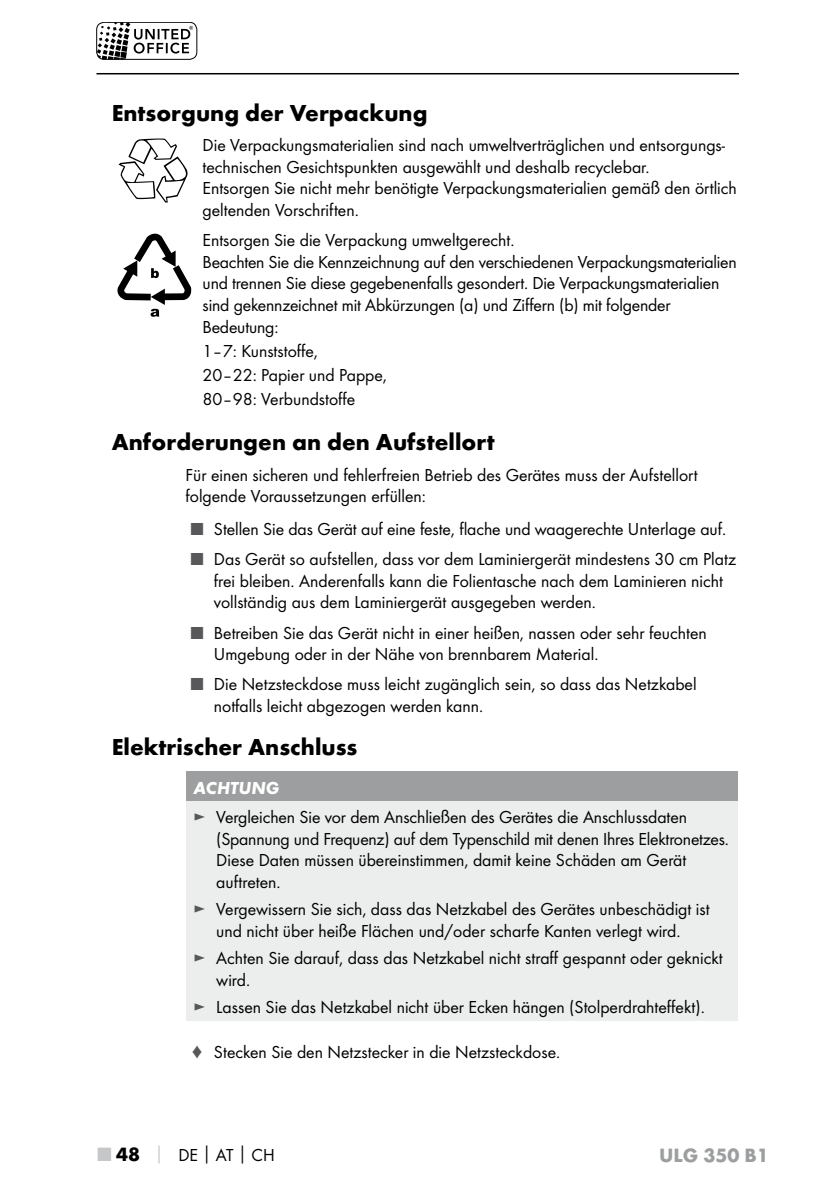
<style>
.page{position:relative;width:840px;height:1191px;background:#fff}
.page>*{position:absolute;margin:0;border:0;box-sizing:border-box;transform-origin:0 0}
.t1{font:700 24px "Futura";color:#000}
.t2{font:700 20px "Futura";color:#9c9e9f}
.t3{font:18px/21.6px "Futura Boo";color:#000}
.t4{font:italic 700 18px "Futura";color:#fff}
.s1{color:#58585a}
.s2{font-family:"Futura";font-weight:700;font-size:20px;color:#c6c7c8}
.s3{font-family:"Futura";font-weight:700;font-size:20px}
.s4{font-family:"Futura";font-weight:700;color:#c6c7c8}
.s5{font-family:"Futura";font-weight:700}
</style>
<div class="page">
<svg style="left:97px;top:22px;width:96px;height:36px"></svg>
<div style="left:96px;top:22px;width:101px;height:38px;border:1px solid #000;border-radius:7px"></div>
<hr style="left:96px;top:73px;width:642px;height:1px;background:#000">
<svg style="left:118px;top:138px;width:69px;height:65px"></svg>
<svg style="left:117px;top:234px;width:74px;height:83px"></svg>
<div style="left:185px;top:771px;width:552px;height:30px;background:#9c9e9f"></div>
<div style="left:185px;top:801px;width:552px;height:220px;background:#eceded"></div>
<h1 class="t1" style="left:112px;top:98px;width:317px">Entsorgung der Verpackung</h1>
<p class="t3" style="left:202px;top:134px;width:535px">Die Verpackungsmaterialien sind nach umweltverträglichen und entsorgungs&shy;technischen Gesichtspunkten ausgewählt und deshalb recyclebar.<br>Entsorgen Sie nicht mehr benötigte Verpackungsmaterialien gemäß den örtlich geltenden Vorschriften.</p>
<p class="t3" style="left:202px;top:229px;width:535px">Entsorgen Sie die Verpackung umweltgerecht.<br>Beachten Sie die Kennzeichnung auf den verschiedenen Verpackungsmaterialien und trennen Sie diese gegebenenfalls gesondert. Die Verpackungsmaterialien sind gekennzeichnet mit Abkürzungen (a) und Ziffern (b) mit folgender Bedeutung:</p>
<p class="t3" style="left:202px;top:338px;width:186px;line-height:24px">1–7: Kunststoffe,<br>20–22: Papier und Pappe,<br>80–98: Verbundstoffe</p>
<h1 class="t1" style="left:112px;top:427px;width:384px">Anforderungen an den Aufstellort</h1>
<p class="t3" style="left:185px;top:463px;width:513px">Für einen sicheren und fehlerfreien Betrieb des Gerätes muss der Aufstellort folgende Voraussetzungen erfüllen:</p>
<p class="t3" style="left:191px;top:518px;width:534px"><span class="s1">■</span> Stellen Sie das Gerät auf eine feste, flache und waagerechte Unterlage auf.</p>
<p class="t3" style="left:214px;top:548px;width:523px;text-indent:-23px"><span class="s1">■</span> Das Gerät so aufstellen, dass vor dem Laminiergerät mindestens 30 cm Platz frei bleiben. Anderenfalls kann die Folientasche nach dem Laminieren nicht vollständig aus dem Laminiergerät ausgegeben werden.</p>
<p class="t3" style="left:214px;top:621px;width:494px;text-indent:-23px"><span class="s1">■</span> Betreiben Sie das Gerät nicht in einer heißen, nassen oder sehr feuchten<br>Umgebung oder in der Nähe von brennbarem Material.</p>
<p class="t3" style="left:214px;top:673px;width:484px;text-indent:-23px"><span class="s1">■</span> Die Netzsteckdose muss leicht zugänglich sein, so dass das Netzkabel notfalls leicht abgezogen werden kann.</p>
<h1 class="t1" style="left:112px;top:732px;width:247px">Elektrischer Anschluss</h1>
<p class="t4" style="left:193px;top:776px;width:87px">ACHTUNG</p>
<p class="t3" style="left:216px;top:806px;width:511px;text-indent:-23px"><span class="s1">►</span> Vergleichen Sie vor dem Anschließen des Gerätes die Anschlussdaten (Spannung und Frequenz) auf dem Typenschild mit denen Ihres Elektronetzes.<br>Diese Daten müssen übereinstimmen, damit keine Schäden am Gerät auftreten.</p>
<p class="t3" style="left:193px;top:898px;width:517px;text-align:center"><span class="s1">►</span> Vergewissern Sie sich, dass das Netzkabel des Gerätes unbeschädigt ist und nicht über heiße Flächen und/oder scharfe Kanten verlegt wird.</p>
<p class="t3" style="left:216px;top:947px;width:507px;text-indent:-23px"><span class="s1">►</span> Achten Sie darauf, dass das Netzkabel nicht straff gespannt oder geknickt wird.</p>
<p class="t3" style="left:193px;top:996px;width:510px"><span class="s1">►</span> Lassen Sie das Netzkabel nicht über Ecken hängen (Stolperdrahteffekt).</p>
<p class="t3" style="left:191px;top:1041px;width:368px"><span class="s1">♦</span> Stecken Sie den Netzstecker in die Netzsteckdose.</p>
<p class="t3" style="left:98px;top:1144px;width:178px"><span class="s2">■</span> <span class="s3">48</span> <span class="s4">│</span> DE<span class="s5">│</span>AT<span class="s5">│</span>CH</p>
<p class="t2" style="left:658px;top:1143px;width:111px">ULG 350 B1</p>
</div>
